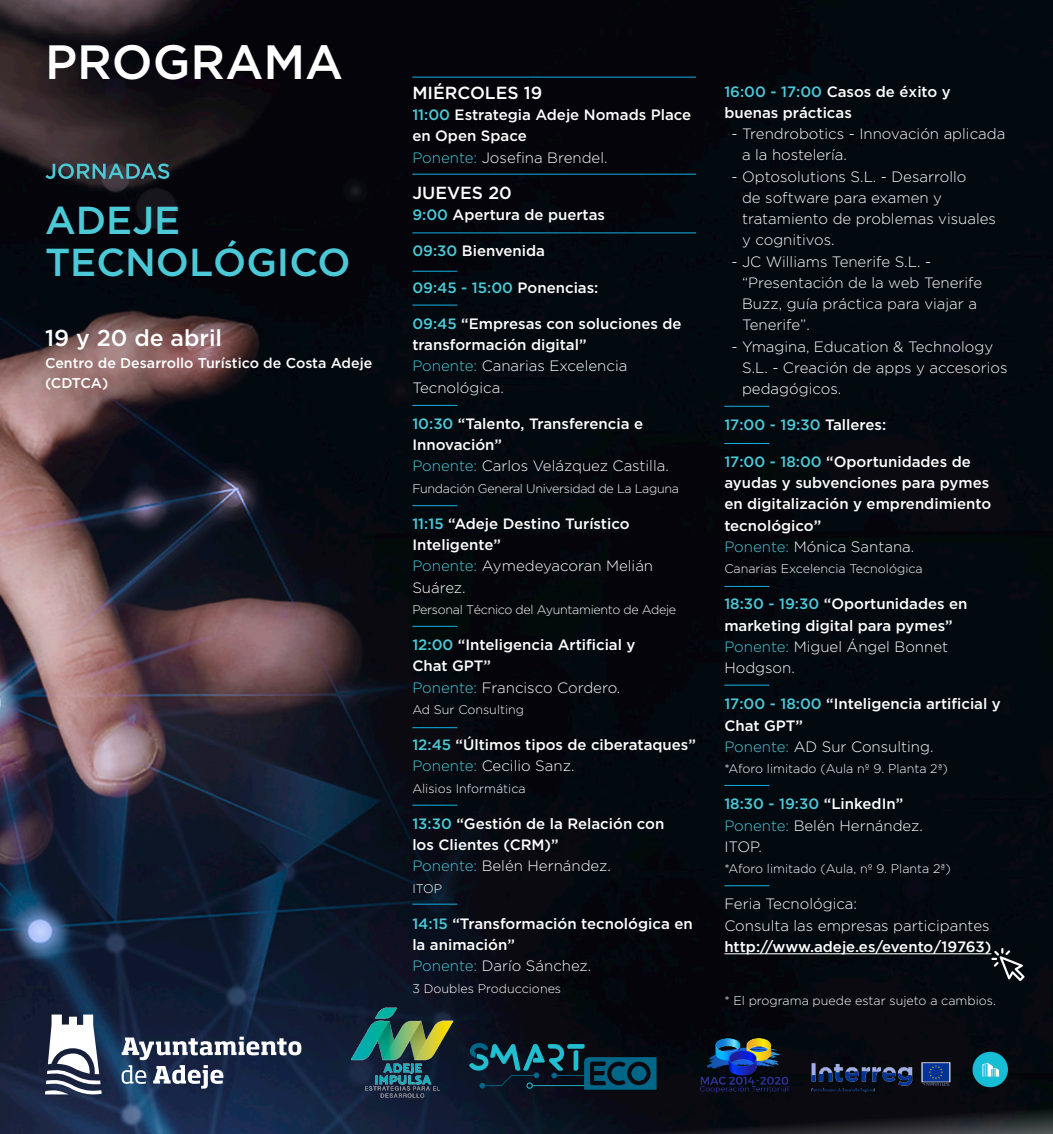
<style>
.page{position:relative;width:1053px;height:1134px;background:#fff}
.page>*{position:absolute;margin:0;border:0;box-sizing:border-box;transform-origin:0 0}
.t1{font:500 48.12px "Gotham";color:#fff}
.t2{font:500 39px "Gotham";color:#4cc9d7}
.t3{font:500 23px "Gotham";color:#fff}
.t4{font:500 17.5px "Gotham";color:#fff}
.t5{font:500 15px/21.2px "Gotham";color:#fff}
.t6{font:300 15px/21.2px "Gotham";color:#fff}
.t7{font:500 15px "Gotham";color:#4cc9d7}
.t8{font:500 14.25px/19.6px "Gotham";color:#fff}
.t9{font:300 12.5px "Gotham";color:#fff}
.t10{font:300 12.5px "Gotham";letter-spacing:-.025em;color:#fff}
.s1{color:#4cc9d7}
.s2{color:#fff}
.s3{font-weight:300;color:#4cc9d7}
.s4{font-weight:300}
</style>
<div class="page">
<img style="left:0;top:0;width:1052px;height:1134px">
<svg style="left:45px;top:163px;width:124px;height:16px;background:#3a646c"></svg>
<hr style="left:724px;top:953px;width:267px;height:1px;background:#fff">
<hr style="left:412px;top:174px;width:284px;height:1px;background:#13b1e2">
<hr style="left:412px;top:232px;width:284px;height:1px;background:#13b1e2">
<hr style="left:412px;top:271px;width:45px;height:1px;background:#13b1e2">
<hr style="left:412px;top:305px;width:45px;height:1px;background:#13b1e2">
<hr style="left:412px;top:405px;width:45px;height:1px;background:#13b1e2">
<hr style="left:412px;top:505px;width:45px;height:1px;background:#13b1e2">
<hr style="left:412px;top:626px;width:45px;height:1px;background:#13b1e2">
<hr style="left:412px;top:727px;width:45px;height:1px;background:#13b1e2">
<hr style="left:412px;top:805px;width:45px;height:1px;background:#13b1e2">
<hr style="left:412px;top:904px;width:45px;height:1px;background:#13b1e2">
<hr style="left:412px;top:77px;width:284px;height:1px;background:#13b1e2">
<hr style="left:724px;top:406px;width:45px;height:1px;background:#13b1e2">
<hr style="left:724px;top:443px;width:45px;height:1px;background:#13b1e2">
<hr style="left:724px;top:586px;width:45px;height:1px;background:#13b1e2">
<hr style="left:724px;top:685px;width:45px;height:1px;background:#13b1e2">
<hr style="left:724px;top:785px;width:45px;height:1px;background:#13b1e2">
<hr style="left:724px;top:885px;width:45px;height:1px;background:#13b1e2">
<img style="left:972px;top:1052px;width:35px;height:35px;border-radius:18px">
<img style="left:798px;top:1050px;width:164px;height:45px">
<img style="left:694px;top:1033px;width:100px;height:64px">
<svg style="left:469px;top:1043px;width:187px;height:47px;background:#0a3748"></svg>
<img style="left:342px;top:1003px;width:112px;height:103px">
<svg style="left:991px;top:948px;width:33px;height:33px"></svg>
<svg style="left:45px;top:1014px;width:57px;height:80px"></svg>
<svg style="left:122px;top:1037px;width:179px;height:52px"></svg>
<p class="t1" style="left:45px;top:35px;width:300px">PROGRAMA</p>
<p class="t2" style="left:45px;top:198px;width:137px">ADEJE</p>
<p class="t2" style="left:45px;top:240px;width:307px">TECNOLÓGICO</p>
<p class="t3" style="left:45px;top:325px;width:179px">19 y 20 de abril</p>
<p class="t8" style="left:45px;top:353px;width:329px">Centro de Desarrollo Turístico de Costa Adeje (CDTCA)</p>
<p class="t4" style="left:412px;top:83px;width:131px">MIÉRCOLES 19</p>
<p class="t5" style="left:412px;top:104px;width:280px"><span class="s1">11:00</span> Estrategia Adeje Nomads Place en Open Space</p>
<p class="t6" style="left:412px;top:146px;width:197px"><span class="s1">Ponente:</span> Josefina Brendel.</p>
<p class="t4" style="left:412px;top:183px;width:101px">JUEVES 20</p>
<p class="t5" style="left:412px;top:204px;width:194px"><span class="s1">9:00</span> Apertura de puertas</p>
<p class="t5" style="left:412px;top:240px;width:134px"><span class="s1">09:30</span> Bienvenida</p>
<p class="t7" style="left:412px;top:279px;width:188px">09:45 - 15:00 <span class="s2">Ponencias:</span></p>
<p class="t5" style="left:412px;top:312px;width:271px"><span class="s1">09:45</span> “Empresas con soluciones de transformación digital”</p>
<p class="t6" style="left:412px;top:355px;width:216px"><span class="s1">Ponente:</span> Canarias Excelencia<br>Tecnológica.</p>
<p class="t5" style="left:412px;top:412px;width:232px"><span class="s1">10:30</span> “Talento, Transferencia e<br>Innovación”</p>
<p class="t6" style="left:412px;top:455px;width:258px"><span class="s1">Ponente:</span> Carlos Velázquez Castilla.</p>
<p class="t10" style="left:412px;top:481px;width:268px">Fundación General Universidad de La Laguna</p>
<p class="t5" style="left:412px;top:512px;width:219px"><span class="s1">11:15</span> “Adeje Destino Turístico<br>Inteligente”</p>
<p class="t6" style="left:412px;top:555px;width:242px"><span class="s1">Ponente:</span> Aymedeyacoran Melián<br>Suárez.</p>
<p class="t10" style="left:412px;top:603px;width:265px">Personal Técnico del Ayuntamiento de Adeje</p>
<p class="t5" style="left:412px;top:634px;width:225px"><span class="s1">12:00</span> “Inteligencia Artificial y</p>
<p class="t5" style="left:412px;top:655px;width:80px">Chat GPT”</p>
<p class="t6" style="left:412px;top:676px;width:209px"><span class="s1">Ponente:</span> Francisco Cordero.</p>
<p class="t9" style="left:412px;top:703px;width:113px">Ad Sur Consulting</p>
<p class="t5" style="left:412px;top:734px;width:285px"><span class="s1">12:45</span> “Últimos tipos de ciberataques”<br><span class="s3">Ponente:</span> <span class="s4">Cecilio Sanz.</span></p>
<p class="t9" style="left:412px;top:781px;width:115px">Alisios Informática</p>
<p class="t5" style="left:412px;top:812px;width:253px"><span class="s1">13:30</span> “Gestión de la Relación con</p>
<p class="t5" style="left:412px;top:834px;width:148px">los Clientes (CRM)”</p>
<p class="t6" style="left:412px;top:855px;width:200px"><span class="s1">Ponente:</span> Belén Hernández.</p>
<p class="t9" style="left:412px;top:881px;width:31px">ITOP</p>
<p class="t5" style="left:412px;top:912px;width:282px"><span class="s1">14:15</span> “Transformación tecnológica en la animación”</p>
<p class="t6" style="left:412px;top:955px;width:180px"><span class="s1">Ponente:</span> Darío Sánchez.</p>
<p class="t9" style="left:412px;top:981px;width:150px">3 Doubles Producciones</p>
<p class="t5" style="left:724px;top:80px;width:228px"><span class="s1">16:00 - 17:00</span> Casos de éxito y buenas prácticas</p>
<p class="t6" style="left:742px;top:123px;width:265px;text-indent:-11px">- Trendrobotics - Innovación aplicada a la hostelería.</p>
<p class="t6" style="left:742px;top:166px;width:255px;text-indent:-11px">- Optosolutions S.L. - Desarrollo<br>de software para examen y tratamiento de problemas visuales y cognitivos.</p>
<p class="t6" style="left:742px;top:251px;width:242px;text-indent:-11px">- JC Williams Tenerife S.L. - “Presentación de la web Tenerife<br>Buzz, guía práctica para viajar a<br>Tenerife”.</p>
<p class="t6" style="left:742px;top:336px;width:267px;text-indent:-11px">- Ymagina, Education &amp; Technology<br>S.L. - Creación de apps y accesorios pedagógicos.</p>
<p class="t7" style="left:724px;top:417px;width:163px">17:00 - 19:30 <span class="s2">Talleres:</span></p>
<p class="t5" style="left:724px;top:450px;width:268px"><span class="s1">17:00 - 18:00</span> “Oportunidades de ayudas y subvenciones para pymes en digitalización y emprendimiento tecnológico”</p>
<p class="t6" style="left:724px;top:536px;width:191px"><span class="s1">Ponente:</span> Mónica Santana.</p>
<p class="t9" style="left:724px;top:562px;width:200px">Canarias Excelencia Tecnológica</p>
<p class="t5" style="left:724px;top:593px;width:245px"><span class="s1">18:30 - 19:30</span> “Oportunidades en marketing digital para pymes”<br><span class="s3">Ponente:</span> <span class="s4">Miguel Ángel Bonnet<br>Hodgson.</span></p>
<p class="t5" style="left:724px;top:693px;width:278px"><span class="s1">17:00 - 18:00</span> “Inteligencia artificial y<br>Chat GPT”</p>
<p class="t6" style="left:724px;top:736px;width:211px"><span class="s1">Ponente:</span> AD Sur Consulting.</p>
<p class="t9" style="left:724px;top:762px;width:225px">*Aforo limitado (Aula nº 9. Planta 2ª)</p>
<p class="t7" style="left:724px;top:795px;width:180px">18:30 - 19:30 <span class="s2">“LinkedIn”</span></p>
<p class="t6" style="left:724px;top:814px;width:200px"><span class="s1">Ponente:</span> Belén Hernández.</p>
<p class="t6" style="left:724px;top:836px;width:39px">ITOP.</p>
<p class="t9" style="left:724px;top:862px;width:228px">*Aforo limitado (Aula, nº 9. Planta 2ª)</p>
<p class="t6" style="left:724px;top:893px;width:134px">Feria Tecnológica:</p>
<p class="t6" style="left:724px;top:914px;width:267px">Consulta las empresas participantes</p>
<p class="t5" style="left:724px;top:935px;width:268px">http://www.adeje.es/evento/19763)</p>
<p class="t9" style="left:724px;top:994px;width:273px">* El programa puede estar sujeto a cambios.</p>
</div>
